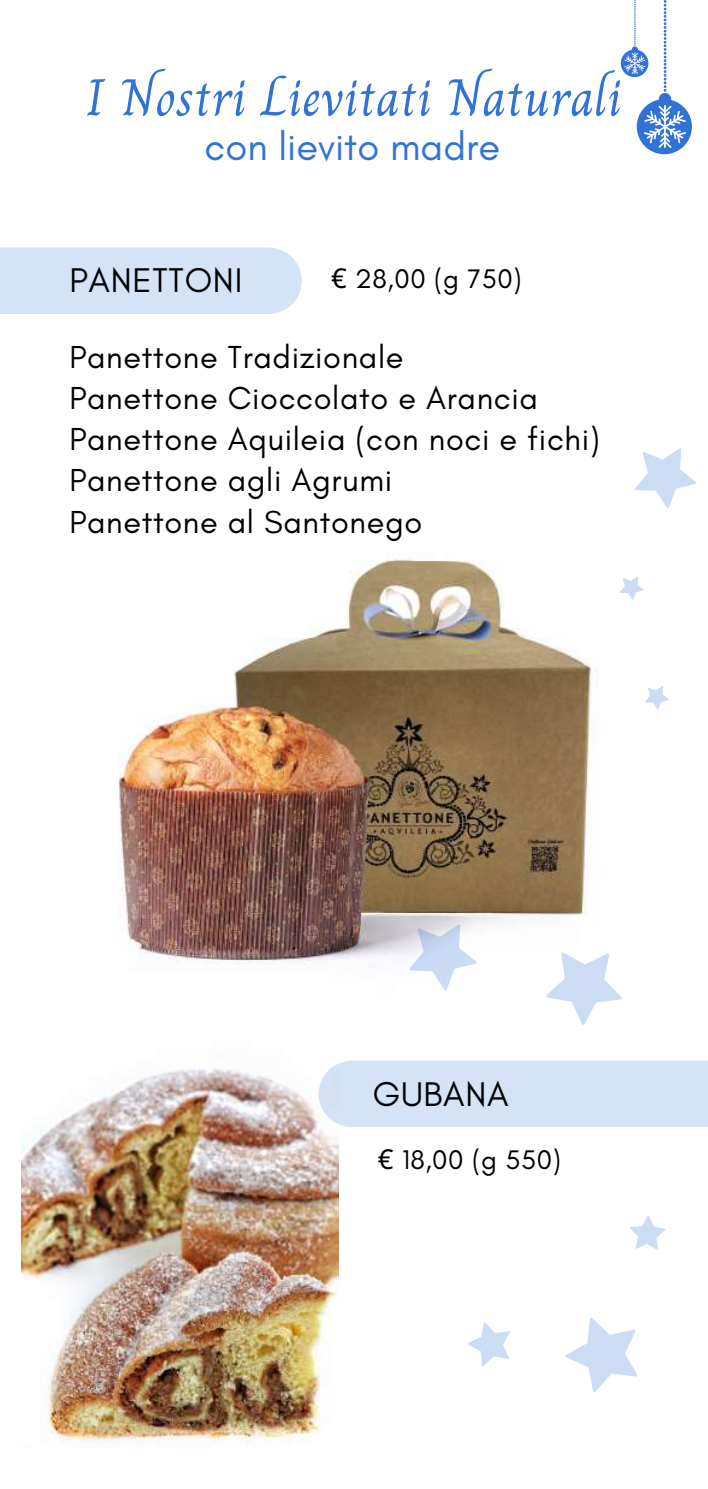
<style>
.page{position:relative;width:708px;height:1489px;background:#fff}
.page>*{position:absolute;margin:0;border:0;box-sizing:border-box;transform-origin:0 0}
.t1{font:52.25px "Charm";color:#3173d4}
.t2{font:40px "Glacial Indifference";color:#3173d4}
.t3{font:35px "Glacial Indifference";letter-spacing:.02em;color:#000}
.t4{font:32.5px/41.2px "Glacial Indifference";letter-spacing:.02em;color:#000}
.t5{font:27.5px "Glacial Indifference";letter-spacing:.02em;color:#000}
.s1{font-family:"Noto Sans"}
</style>
<div class="page">
<img style="left:118px;top:559px;width:480px;height:405px">
<div style="left:0;top:247px;width:302px;height:67px;background:#d5e3f6"></div>
<img style="left:22px;top:1068px;width:316px;height:379px">
<svg style="left:620px;top:0;width:70px;height:154px"></svg>
<div style="left:318px;top:1060px;width:389px;height:67px;background:#d5e3f6"></div>
<svg style="left:635px;top:448px;width:61px;height:60px"></svg>
<svg style="left:620px;top:576px;width:24px;height:24px"></svg>
<svg style="left:409px;top:924px;width:68px;height:67px"></svg>
<svg style="left:645px;top:686px;width:24px;height:24px"></svg>
<svg style="left:545px;top:952px;width:77px;height:73px"></svg>
<svg style="left:467px;top:1322px;width:43px;height:44px"></svg>
<svg style="left:565px;top:1318px;width:72px;height:74px"></svg>
<svg style="left:630px;top:1215px;width:35px;height:35px"></svg>
<h1 class="t1" style="left:85px;top:57px;width:538px">I Nostri Lievitati Naturali</h1>
<p class="t2" style="left:204px;top:122px;width:297px">con lievito madre</p>
<p class="t3" style="left:69px;top:259px;width:174px">PANETTONI</p>
<p class="t5" style="left:331px;top:262px;width:192px"><span class="s1">€</span> 28,00 (g 750)</p>
<p class="t4" style="left:69px;top:336px;width:532px">Panettone Tradizionale<br>Panettone Cioccolato e Arancia<br>Panettone Aquileia (con noci e fichi)<br>Panettone agli Agrumi<br>Panettone al Santonego</p>
<p class="t3" style="left:372px;top:1072px;width:137px">GUBANA</p>
<p class="t5" style="left:377px;top:1143px;width:185px"><span class="s1">€</span> 18,00 (g 550)</p>
</div>
